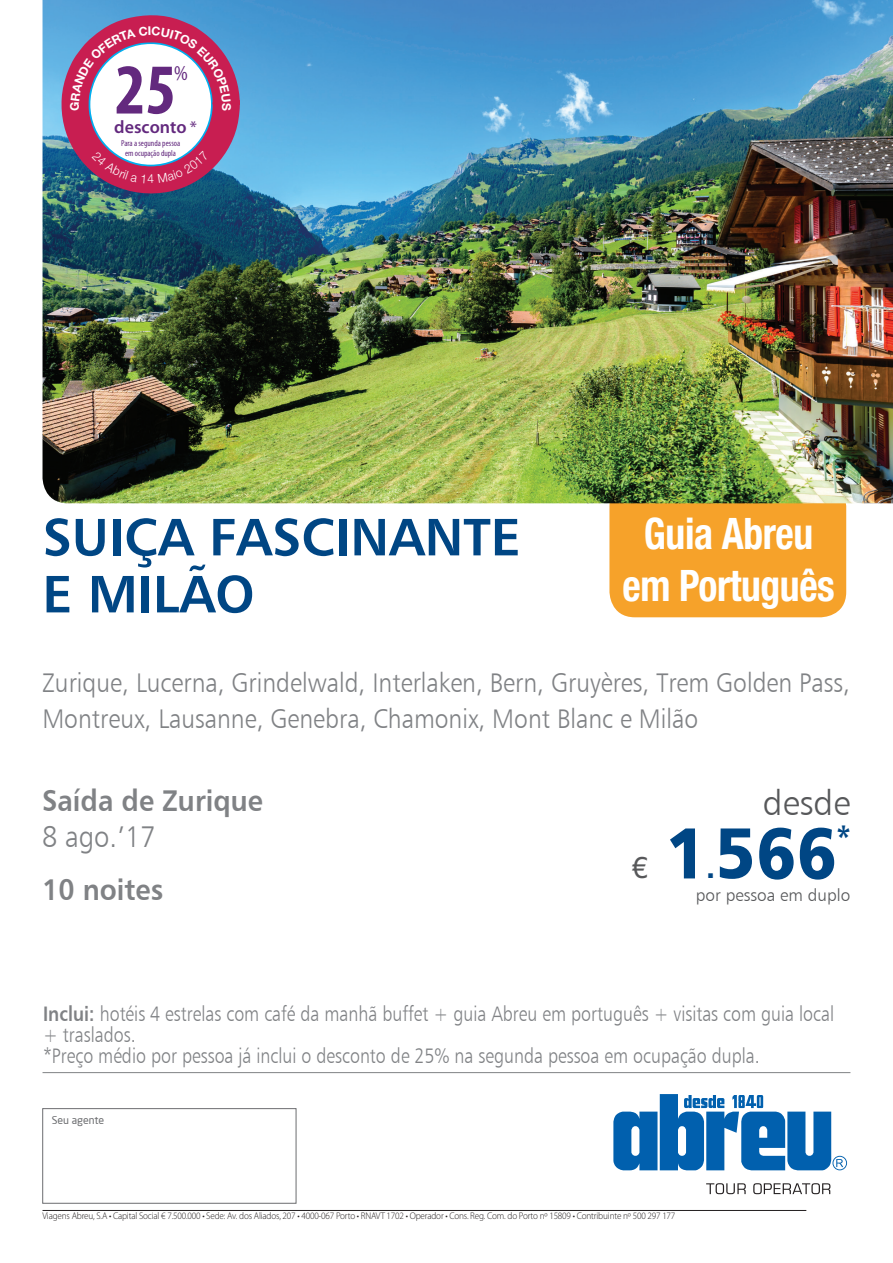
<style>
.page{position:relative;width:893px;height:1263px;background:#fff}
.page>*{position:absolute;margin:0;border:0;box-sizing:border-box;transform-origin:0 0}
.t1{font:72px "Humanist 777 BT Black B";color:#004684;scale:.91 1}
.t2{font:700 condensed 72px "Myriad Pro";color:#63297e}
.t3{font:52.5px/57px "Humanist 777 BT Bold B";color:#004684}
.t4{font:700 condensed 43.5px/52.2px "Helvetica Neue";letter-spacing:-.01em;color:#fff;text-align:center;scale:.91 1}
.t5{font:34.95px "Humanist 777 BT Light B";color:#57585a}
.t6{font:30px "Humanist 777 BT Bold B";color:#808285;scale:.91 1}
.t7{font:30px "Humanist 777 BT Light B";color:#808285;scale:.91 1}
.t8{font:30px "Humanist 777 BT Black B";color:#004684;scale:.91 1}
.t9{font:30px "Helvetica Neue";color:#57585a}
.t10{font:27px/36px "Humanist 777 BT Light B";color:#808285;scale:.91 1}
.t11{font:condensed 21.15px "Myriad Pro";color:#63297e}
.t12{font:21px/21px "Humanist 777 BT Light B";color:#808285;scale:.85 1}
.t13{font:600 18px "Myriad Pro";color:#63297e}
.t14{font:17.1px "Humanist 777 BT Light B";color:#57585a}
.t15{font:10.5px "Neo Sans";color:#6c6d70}
.t16{font:300 9.75px "Myriad Pro";letter-spacing:-.015em;color:#231f20;scale:.94 1}
.t17{font:condensed 8.55px "Myriad Pro";color:#63297e}
.s1{font-weight:400;font-size:17.25px}
.s2{font-family:"Humanist 777 BT Bold B"}
</style>
<div class="page">
<hr style="left:43px;top:1072px;width:807px;height:1px;background:#808285">
<div style="left:609px;top:481px;width:237px;height:136px;background:#f6a22a;border-radius:26px"></div>
<img style="left:43px;top:0;width:850px;height:503px">
<div style="left:43px;top:1108px;width:253px;height:95px;border:1px solid #6c6d70"></div>
<svg style="left:706px;top:1183px;width:124px;height:11px"></svg>
<svg style="left:613px;top:1094px;width:234px;height:76px"></svg>
<hr style="left:43px;top:1210px;width:763px;height:1px;background:#231f20">
<svg style="left:61px;top:14px;width:179px;height:181px"></svg>
<h1 class="t2" style="left:115px;top:45px;width:63px">25</h1>
<p class="t11" style="left:174px;top:61px;width:15px">%</p>
<p class="t13" style="left:114px;top:116px;width:84px">desconto <span class="s1">*</span></p>
<p class="t17" style="left:121px;top:138px;width:61px">Para a segunda pessoa</p>
<p class="t17" style="left:125px;top:148px;width:53px">em ocupação dupla</p>
<h2 class="t3" style="left:43px;top:507px;width:480px">SUIÇA FASCINANTE<br>E MILÃO</h2>
<h3 class="t4" style="left:623px;top:506px;width:235px">Guia Abreu em Português</h3>
<p class="t10" style="left:42px;top:664px;width:889px">Zurique, Lucerna, Grindelwald, Interlaken, Bern, Gruyères, Trem Golden Pass,<br>Montreux, Lausanne, Genebra, Chamonix, Mont Blanc e Milão</p>
<h3 class="t6" style="left:42px;top:782px;width:244px">Saída de Zurique</h3>
<h3 class="t7" style="left:42px;top:818px;width:126px">8 ago.’17</h3>
<h3 class="t6" style="left:42px;top:871px;width:135px">10 noites</h3>
<h3 class="t9" style="left:632px;top:850px;width:18px">€</h3>
<h3 class="t5" style="left:763px;top:782px;width:89px">desde</h3>
<h3 class="t8" style="left:837px;top:819px;width:17px">*</h3>
<h1 class="t1" style="left:666px;top:807px;width:189px">1566</h1>
<h3 class="t8" style="left:706px;top:849px;width:11px">.</h3>
<p class="t14" style="left:696px;top:884px;width:156px">por pessoa em duplo</p>
<p class="t12" style="left:43px;top:1003px;width:932px"><span class="s2">Inclui:</span> hotéis 4 estrelas com café da manhã buffet + guia Abreu em português + visitas com guia local + traslados.<br>*Preço médio por pessoa já inclui o desconto de 25% na segunda pessoa em ocupação dupla.</p>
<p class="t15" style="left:52px;top:1114px;width:54px">Seu agente</p>
<p class="t16" style="left:43px;top:1211px;width:675px">Viagens Abreu, S.A • Capital Social € 7.500.000 • Sede: Av. dos Aliados, 207 • 4000-067 Porto • RNAVT 1702 • Operador • Cons. Reg. Com. do Porto nº 15809 • Contribuinte nº 500 297 177</p>
</div>
